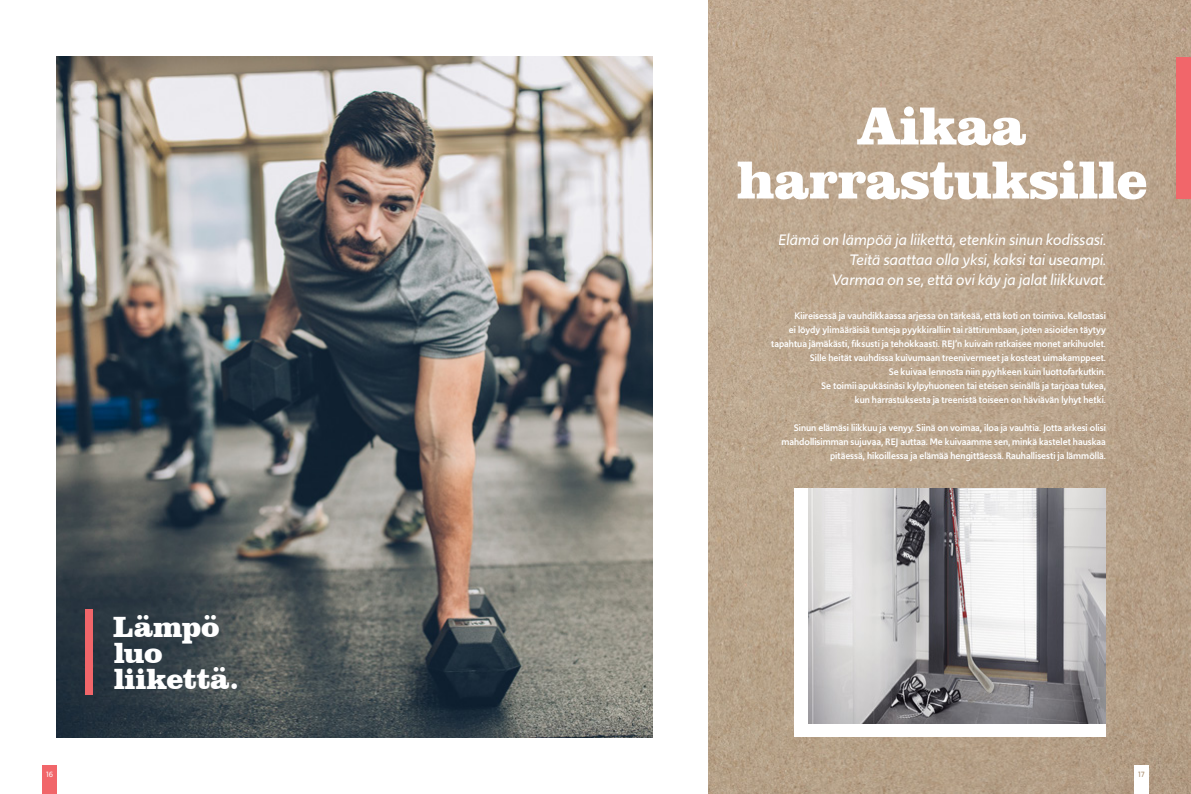
<style>
.page{position:relative;width:1191px;height:794px;background:#fff}
.page>*{position:absolute;margin:0;border:0;box-sizing:border-box;transform-origin:0 0}
.t1{font:900 55px/54px "Clarendon BT";letter-spacing:-.005em;color:#fff;text-align:center}
.t2{font:900 30px/26px "Clarendon BT";color:#fff}
.t3{font:italic 16px/20px "Upgrade";color:#fff;text-align:right}
.t4{font:500 10px/14px "Upgrade";color:#fff;text-align:right}
.t5{font:8px "Upgrade";color:#fff}
.t6{font:8px "Upgrade";color:#a78b6b}
</style>
<div class="page">
<img style="left:57px;top:57px;width:595px;height:680px">
<img style="left:709px;top:0;width:482px;height:794px">
<div style="left:794px;top:488px;width:312px;height:249px;background:#fff"></div>
<img style="left:808px;top:488px;width:298px;height:235px">
<div style="left:85px;top:609px;width:7px;height:85px;background:#f1666a"></div>
<div style="left:1176px;top:57px;width:15px;height:141px;background:#f1666a"></div>
<div style="left:1134px;top:765px;width:14px;height:29px;background:#fff"></div>
<div style="left:43px;top:765px;width:14px;height:29px;background:#f1666a"></div>
<h1 class="t1" style="left:736px;top:97px;width:412px">Aikaa harrastuksille</h1>
<h3 class="t3" style="left:778px;top:229px;width:329px">Elämä on lämpöä ja liikettä, etenkin sinun kodissasi.<br>Teitä saattaa olla yksi, kaksi tai useampi.<br>Varmaa on se, että ovi käy ja jalat liikkuvat.</h3>
<h2 class="t2" style="left:113px;top:613px;width:127px">Lämpö luo liikettä.</h2>
<p class="t4" style="left:771px;top:309px;width:336px">Kiireisessä ja vauhdikkaassa arjessa on tärkeää, että koti on toimiva. Kellostasi<br>ei löydy ylimääräisiä tunteja pyykkiralliin tai rättirumbaan, joten asioiden täytyy tapahtua jämäkästi, fiksusti ja tehokkaasti. REJ’n kuivain ratkaisee monet arkihuolet.<br>Sille heität vauhdissa kuivumaan treenivermeet ja kosteat uimakamppeet.<br>Se kuivaa lennosta niin pyyhkeen kuin luottofarkutkin.<br>Se toimii apukäsinäsi kylpyhuoneen tai eteisen seinällä ja tarjoaa tukea,<br>kun harrastuksesta ja treenistä toiseen on häviävän lyhyt hetki.</p>
<p class="t4" style="left:781px;top:421px;width:326px">Sinun elämäsi liikkuu ja venyy. Siinä on voimaa, iloa ja vauhtia. Jotta arkesi olisi mahdollisimman sujuvaa, REJ auttaa. Me kuivaamme sen, minkä kastelet hauskaa pitäessä, hikoillessa ja elämää hengittäessä. Rauhallisesti ja lämmöllä.</p>
<p class="t5" style="left:46px;top:769px;width:9px">16</p>
<p class="t6" style="left:1138px;top:769px;width:8px">17</p>
</div>
